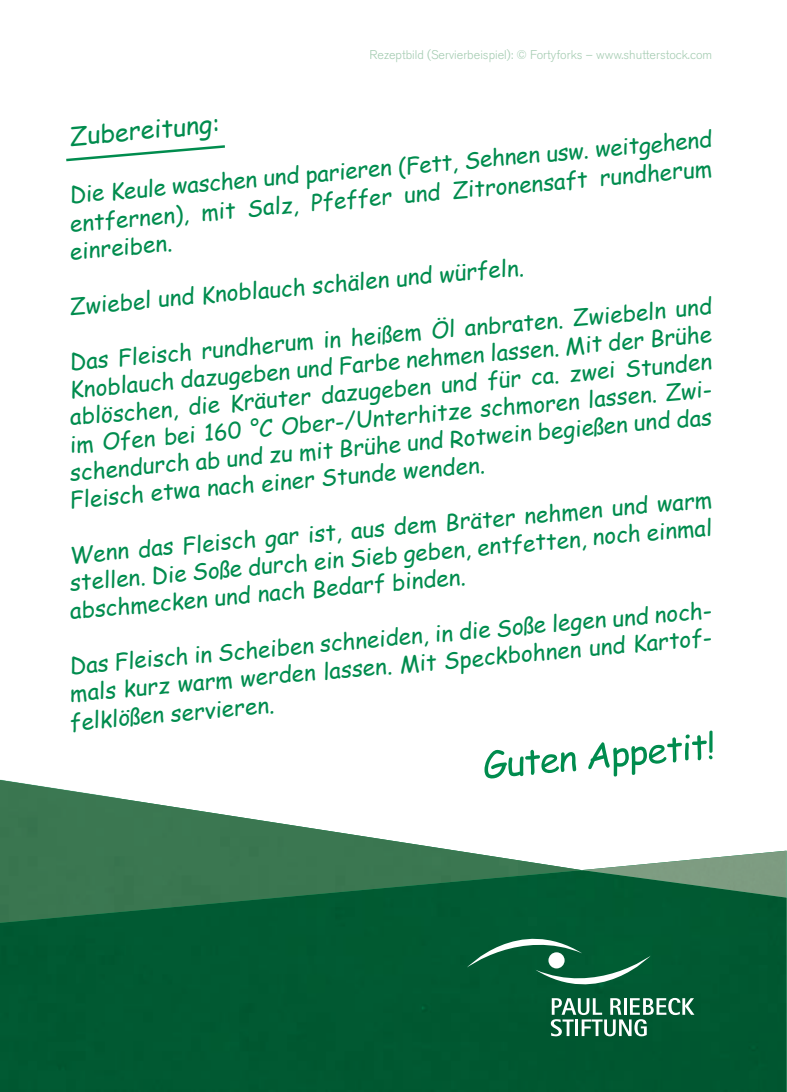
<style>
.page{position:relative;width:787px;height:1092px;background:#fff}
.page>*{position:absolute;margin:0;border:0;box-sizing:border-box;transform-origin:0 0}
.t1{font:25px "Comic Sans MS";color:#008c4e}
.t2{font:22.5px/28px "Comic Sans MS";color:#008c4e;text-align:justify}
.t3{font:300 12.5px "Akzidenz Grotesk BE";color:#a5ccb2}
</style>
<div class="page">
<div style="left:0;top:897px;width:786px;height:194px;background:#015932"></div>
<img style="left:0;top:780px;width:582px;height:142px">
<img style="left:582px;top:850px;width:204px;height:47px">
<svg style="left:66px;top:145px;width:159px;height:17px"></svg>
<svg style="left:467px;top:938px;width:227px;height:98px;background:#216e4c"></svg>
<svg style="left:484px;top:730px;width:228px;height:48px"></svg>
<p class="t3" style="left:369px;top:48px;width:344px">Rezeptbild (Servierbeispiel): © Fortyforks – www.shutterstock.com</p>
<p class="t1" style="left:68px;top:118px;width:152px;rotate:-5deg">Zubereitung:</p>
<p class="t2" style="left:63px;top:181px;width:651px;rotate:-5deg">Die Keule waschen und parieren (Fett, Sehnen usw. weitgehend entfernen), mit Salz, Pfeffer und Zitronensaft rundherum einreiben.</p>
<p class="t2" style="left:68px;top:292px;width:457px;rotate:-5deg">Zwiebel und Knoblauch schälen und würfeln.</p>
<p class="t2" style="left:68px;top:347px;width:646px;rotate:-5deg">Das Fleisch rundherum in heißem Öl anbraten. Zwiebeln und</p>
<p class="t2" style="left:68px;top:375px;width:646px;rotate:-5deg">Knoblauch dazugeben und Farbe nehmen lassen. Mit der Brühe</p>
<p class="t2" style="left:68px;top:402px;width:645px;rotate:-5deg">ablöschen, die Kräuter dazugeben und für ca. zwei Stunden</p>
<p class="t2" style="left:68px;top:430px;width:647px;rotate:-5deg">im Ofen bei 160 °C Ober-/Unterhitze schmoren lassen. Zwi-</p>
<p class="t2" style="left:68px;top:458px;width:646px;rotate:-5deg">schendurch ab und zu mit Brühe und Rotwein begießen und das</p>
<p class="t2" style="left:68px;top:485px;width:418px;rotate:-5deg">Fleisch etwa nach einer Stunde wenden.</p>
<p class="t2" style="left:63px;top:541px;width:650px;rotate:-5deg">Wenn das Fleisch gar ist, aus dem Bräter nehmen und warm stellen. Die Soße durch ein Sieb geben, entfetten, noch einmal abschmecken und nach Bedarf binden.</p>
<p class="t2" style="left:63px;top:651px;width:652px;rotate:-5deg">Das Fleisch in Scheiben schneiden, in die Soße legen und noch&shy;mals kurz warm werden lassen. Mit Speckbohnen und Kartof&shy;felklößen servieren.</p>
</div>
